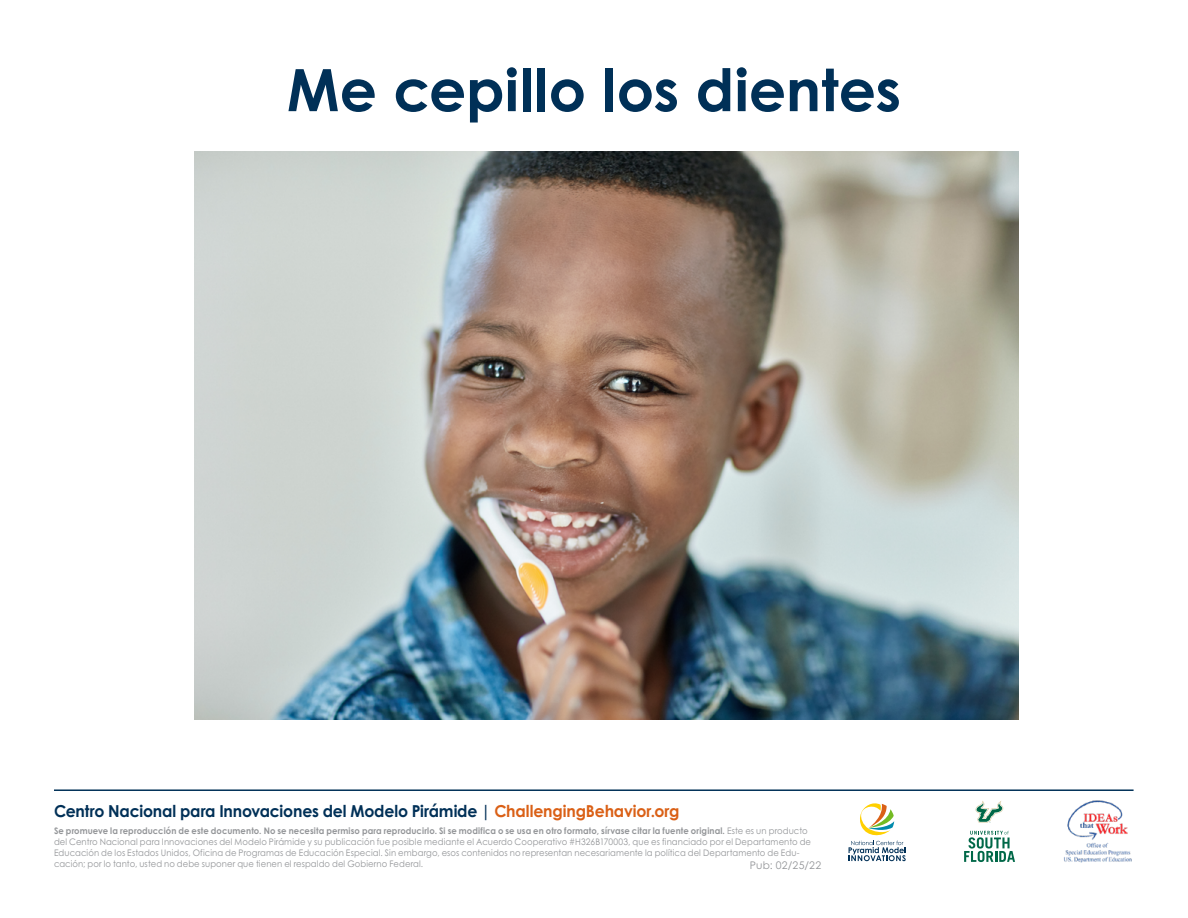
<style>
.page{position:relative;width:1188px;height:918px;background:#fff}
.page>*{position:absolute;margin:0;border:0;box-sizing:border-box;transform-origin:0 0}
.t1{font:700 58.5px "Century Gothic Pro";color:#003057}
.t2{font:700 16.5px "Century Gothic Pro";letter-spacing:-.01em;color:#003057;scale:.95 1}
.t3{font:10.5px "Century Gothic Pro";letter-spacing:.025em;color:#939598}
.t4{font:9px/10.8px "Century Gothic Pro";letter-spacing:.01em;color:#939598;scale:.94 1}
.s1{color:#da6016}
.s2{font-weight:700}
</style>
<div class="page">
<img style="left:194px;top:151px;width:824px;height:568px">
<hr style="left:54px;top:789px;width:1080px;height:2px;background:#003057">
<svg style="left:848px;top:803px;width:58px;height:58px"></svg>
<svg style="left:976px;top:801px;width:27px;height:22px"></svg>
<svg style="left:964px;top:831px;width:51px;height:31px"></svg>
<img style="left:1064px;top:800px;width:68px;height:62px">
<h1 class="t1" style="left:287px;top:53px;width:616px">Me cepillo los dientes</h1>
<p class="t2" style="left:54px;top:800px;width:660px">Centro Nacional para Innovaciones del Modelo Pirámide | <span class="s1">ChallengingBehavior.org</span></p>
<p class="t4" style="left:54px;top:826px;width:807px"><span class="s2">Se promueve la reproducción de este documento. No se necesita permiso para reproducirlo. Si se modifica o se usa en otro formato, sírvase citar la fuente original.</span> Este es un producto del Centro Nacional para Innovaciones del Modelo Pirámide y su publicación fue posible mediante el Acuerdo Cooperativo #H326B170003, que es financiado por el Departamento de Educación de los Estados Unidos, Oficina de Programas de Educación Especial. Sin embargo, esos contenidos no representan necesariamente la política del Departamento de Edu&shy;cación; por lo tanto, usted no debe suponer que tienen el respaldo del Gobierno Federal.</p>
<p class="t3" style="left:750px;top:859px;width:73px">Pub: 02/25/22</p>
</div>
